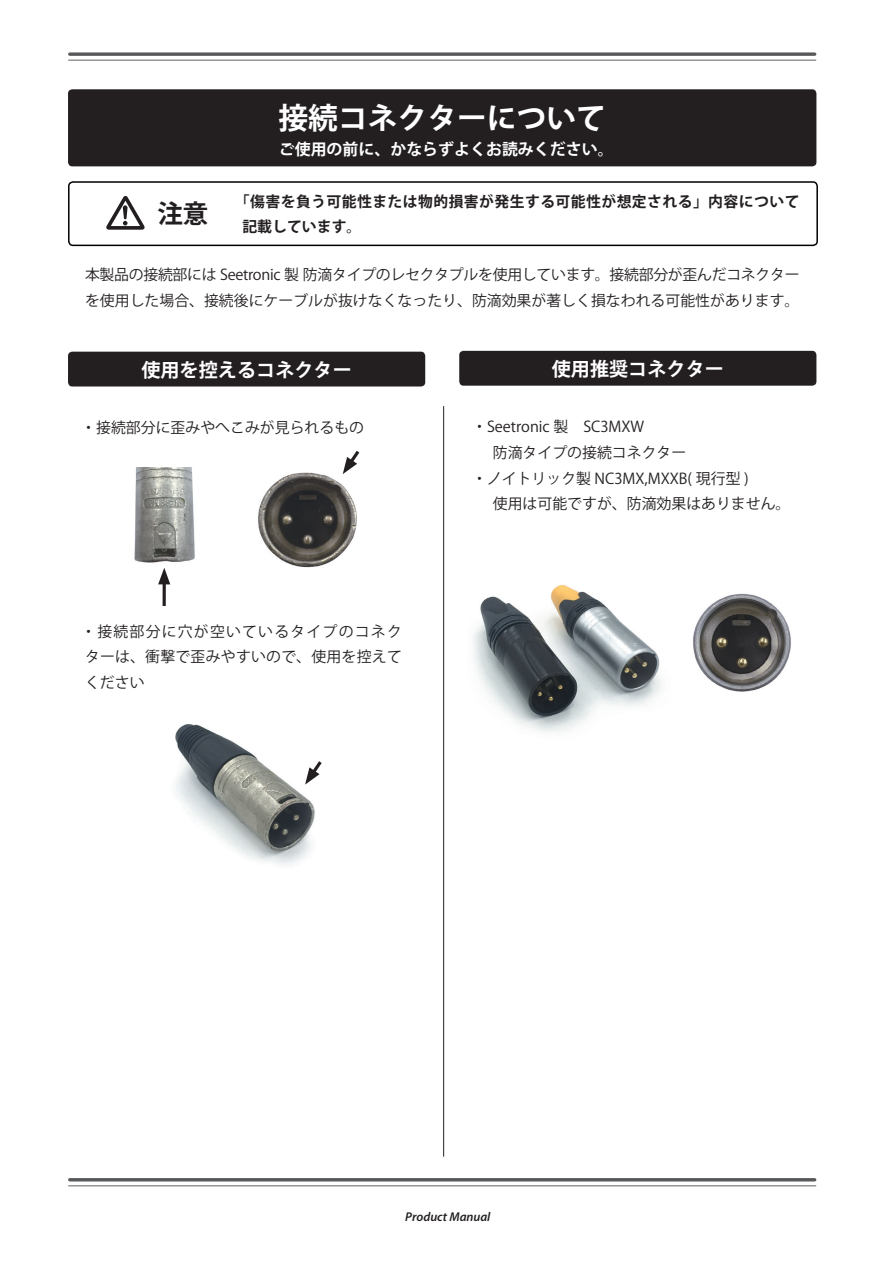
<style>
.page{position:relative;width:893px;height:1263px;background:#fff}
.page>*{position:absolute;margin:0;border:0;box-sizing:border-box;transform-origin:0 0}
.t1{font:700 29.7px "Koz Go Pro";color:#fff}
.t2{font:700 25.5px "Koz Go Pro";color:#231f20}
.t3{font:700 19.2px "Koz Go Pro";color:#fff}
.t4{font:700 15.9px "Koz Go Pro";color:#fff}
.t5{font:14.85px/25.5px "Koz Go Pro";color:#231f20;text-align:justify}
.t6{font:14.85px/25.5px "Koz Go Pro";letter-spacing:-.02em;color:#231f20}
.t7{font:700 14.85px/24.5px "Koz Go Pro";letter-spacing:.025em;color:#231f20}
.t8{font:italic 600 12.75px "Myriad Pro";color:#231f20}
</style>
<div class="page">
<svg style="left:70px;top:52px;width:745px;height:4px;background:#6f7072"></svg>
<hr style="left:69px;top:60px;width:747px;height:1px;background:#808285">
<hr style="left:70px;top:1178px;width:745px;height:3px;background:#57585a">
<hr style="left:69px;top:1185px;width:747px;height:1px;background:#808285">
<div style="left:68px;top:89px;width:748px;height:77px;background:#231f20;border-radius:4px"></div>
<div style="left:68px;top:352px;width:357px;height:34px;background:#231f20;border-radius:4px"></div>
<div style="left:459px;top:351px;width:357px;height:35px;background:#231f20;border-radius:4px"></div>
<div style="left:68px;top:181px;width:750px;height:65px;border:2px solid #000;border-radius:4px"></div>
<svg style="left:106px;top:196px;width:39px;height:34px"></svg>
<img style="left:473px;top:585px;width:189px;height:148px">
<img style="left:175px;top:724px;width:140px;height:142px">
<img style="left:693px;top:593px;width:98px;height:98px">
<img style="left:258px;top:472px;width:99px;height:96px">
<svg style="left:343px;top:450px;width:17px;height:24px"></svg>
<svg style="left:305px;top:758px;width:17px;height:26px"></svg>
<img style="left:134px;top:468px;width:61px;height:95px">
<hr style="left:163px;top:578px;width:3px;height:28px;background:#231f20">
<svg style="left:158px;top:568px;width:12px;height:16px"></svg>
<hr style="left:443px;top:406px;width:1px;height:751px;background:#231f20">
<h1 class="t1" style="left:279px;top:99px;width:329px">接続コネクターについて</h1>
<p class="t4" style="left:279px;top:139px;width:336px">ご使用の前に、かならずよくお読みください。</p>
<h2 class="t2" style="left:157px;top:197px;width:53px">注意</h2>
<p class="t7" style="left:242px;top:190px;width:559px;text-indent:-7px">「傷害を負う可能性または物的損害が発生する可能性が想定される」内容について記載しています。</p>
<p class="t6" style="left:85px;top:263px;width:716px">本製品の接続部には Seetronic 製 防滴タイプのレセクタプルを使用しています。接続部分が歪んだコネクターを使用した場合、接続後にケーブルが抜けなくなったり、防滴効果が著しく損なわれる可能性があります。</p>
<p class="t3" style="left:141px;top:357px;width:212px">使用を控えるコネクター</p>
<p class="t3" style="left:552px;top:356px;width:174px">使用推奨コネクター</p>
<p class="t5" style="left:81px;top:415px;width:284px">・接続部分に歪みやへこみが見られるもの</p>
<p class="t5" style="left:81px;top:619px;width:322px">・接続部分に穴が空いているタイプのコネクターは、衝撃で歪みやすいので、使用を控えてください</p>
<p class="t5" style="left:472px;top:415px;width:189px">・Seetronic 製　SC3MXW　</p>
<p class="t5" style="left:493px;top:440px;width:195px">防滴タイプの接続コネクター</p>
<p class="t5" style="left:472px;top:466px;width:278px">・ノイトリック製 NC3MX,MXXB( 現行型 )</p>
<p class="t5" style="left:493px;top:491px;width:299px">使用は可能ですが、防滴効果はありません。</p>
<p class="t8" style="left:405px;top:1208px;width:87px">Product Manual</p>
</div>
